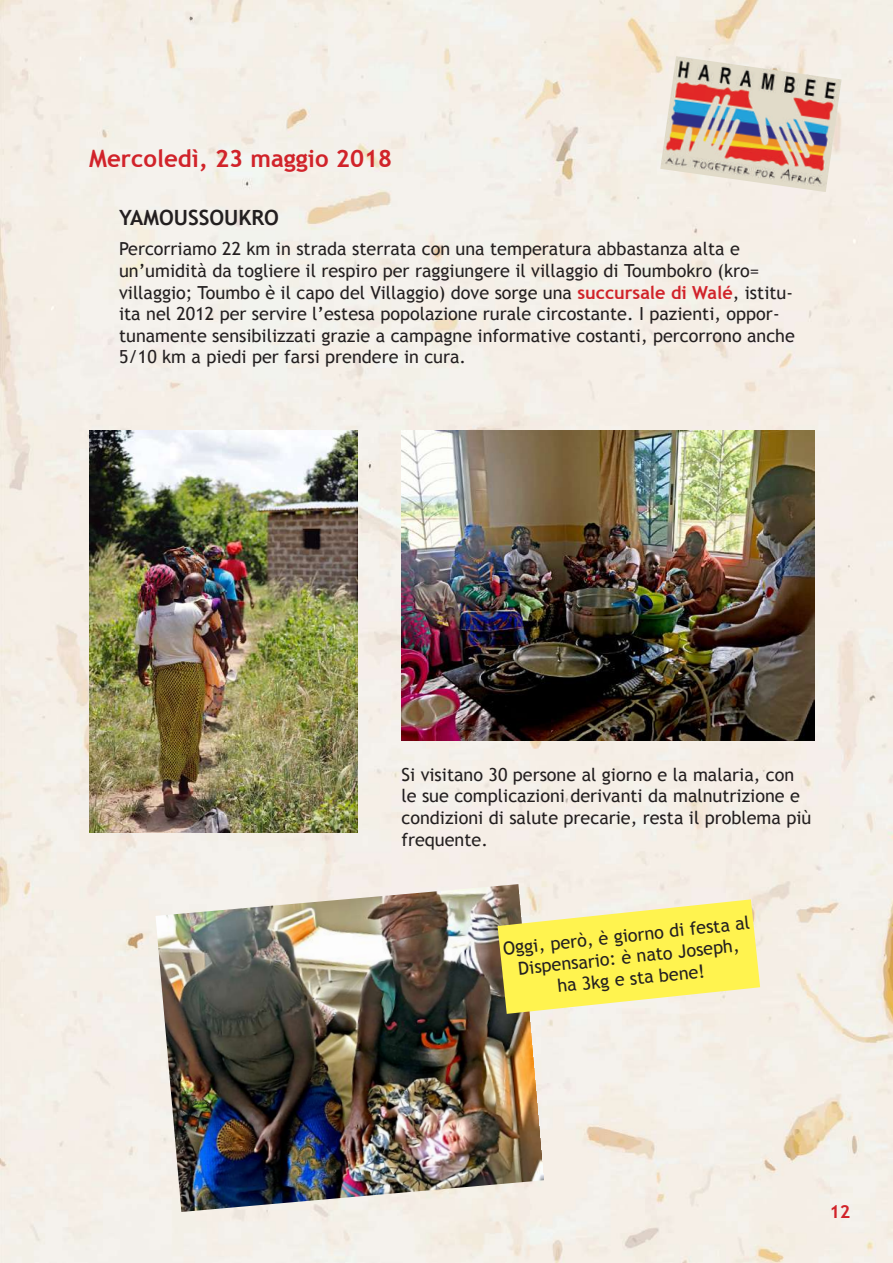
<style>
.page{position:relative;width:893px;height:1263px;background:#f5efe7}
.page>*{position:absolute;margin:0;border:0;box-sizing:border-box;transform-origin:0 0}
.t1{font:700 24px "Trebuchet MS";color:#d1232a}
.t2{font:700 21px "Trebuchet MS";color:#231f20}
.t3{font:18px/21.6px "Trebuchet MS";color:#231f20}
.t4{font:700 18px "Trebuchet MS";color:#d1232a}
.s1{font-weight:700;color:#d1232a}
</style>
<div class="page">
<img style="left:660px;top:56px;width:182px;height:136px">
<img style="left:89px;top:431px;width:268px;height:401px">
<img style="left:401px;top:431px;width:414px;height:309px">
<img style="left:155px;top:884px;width:389px;height:328px">
<svg style="left:497px;top:899px;width:263px;height:115px"></svg>
<h1 class="t1" style="left:89px;top:143px;width:304px">Mercoledì, 23 maggio 2018</h1>
<p class="t2" style="left:119px;top:205px;width:161px">YAMOUSSOUKRO</p>
<p class="t3" style="left:119px;top:238px;width:677px">Percorriamo 22 km in strada sterrata con una temperatura abbastanza alta e un’umidità da togliere il respiro per raggiungere il villaggio di Toumbokro (kro= villaggio; Toumbo è il capo del Villaggio) dove sorge una <span class="s1">succursale di Walé</span>, istitu&shy;ita nel 2012 per servire l’estesa popolazione rurale circostante. I pazienti, oppor&shy;tunamente sensibilizzati grazie a campagne informative costanti, percorrono anche 5/10 km a piedi per farsi prendere in cura.</p>
<p class="t3" style="left:401px;top:764px;width:411px">Si visitano 30 persone al giorno e la malaria, con le sue complicazioni derivanti da malnutrizione e condizioni di salute precarie, resta il problema più frequente.</p>
<p class="t3" style="left:502px;top:938px;width:249px;text-align:center;rotate:-6deg">Oggi, però, è giorno di festa al<br>Dispensario: è nato Joseph,<br>ha 3kg e sta bene!</p>
<p class="t4" style="left:829px;top:1200px;width:23px">12</p>
</div>
